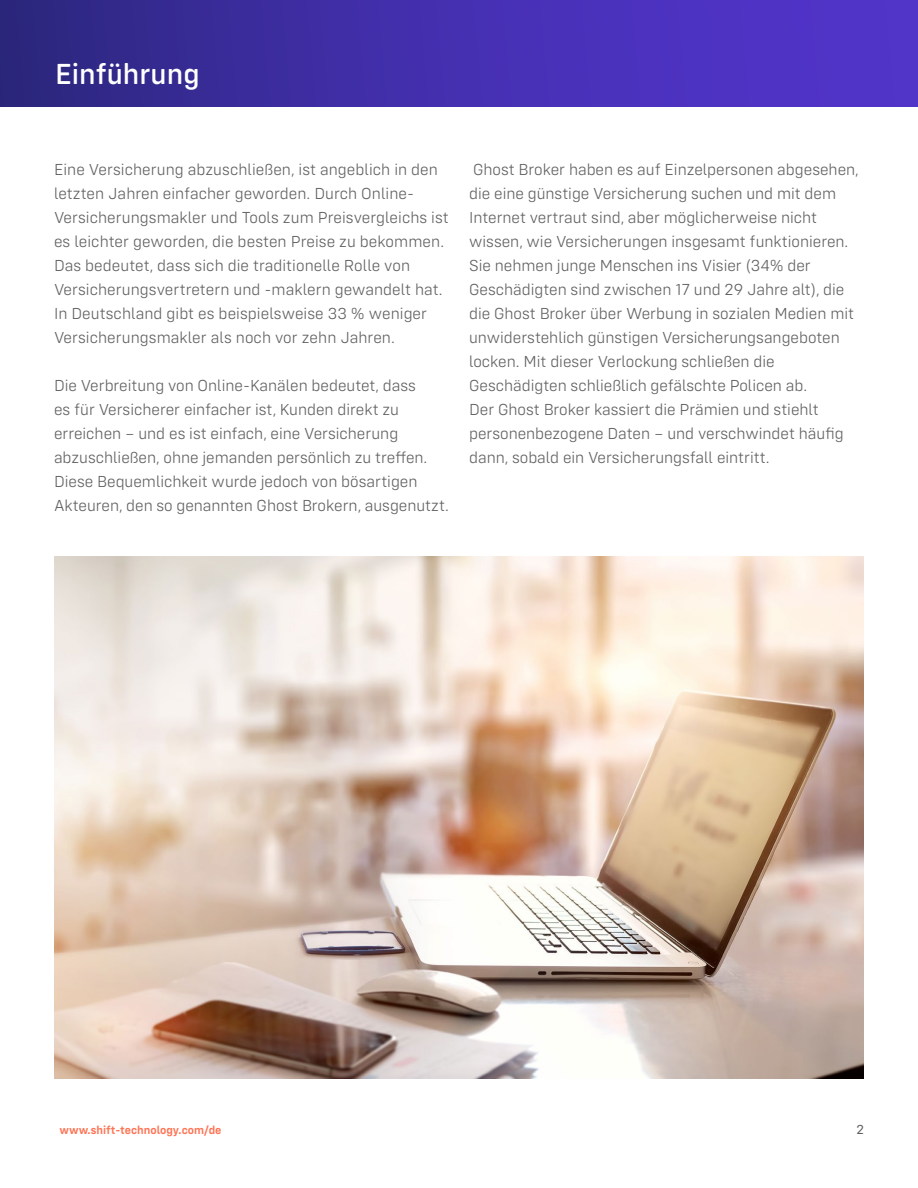
<style>
.page{position:relative;width:918px;height:1188px;background:#fff}
.page>*{position:absolute;margin:0;border:0;box-sizing:border-box;transform-origin:0 0}
.t1{font:500 30px "Config Rounded";color:#fff}
.t2{font:300 16.5px/24px "Config Rounded";color:#616161}
.t3{font:13.5px "Config Rounded";color:#616162}
.t4{font:600 12px "Config Rounded";color:#ff7353}
</style>
<div class="page">
<div style="left:0;top:0;width:918px;height:107px;background:linear-gradient(to right,#2f2884,#5636d3)"></div>
<img style="left:54px;top:556px;width:810px;height:522px">
<h1 class="t1" style="left:55px;top:56px;width:146px">Einführung</h1>
<p class="t2" style="left:54px;top:157px;width:396px">Eine Versicherung abzuschließen, ist angeblich in den letzten Jahren einfacher geworden. Durch Online-Versicherungsmakler und Tools zum Preisvergleichs ist es leichter geworden, die besten Preise zu bekommen.<br>Das bedeutet, dass sich die traditionelle Rolle von Versicherungsvertretern und -maklern gewandelt hat.<br>In Deutschland gibt es beispielsweise 33 % weniger Versicherungsmakler als noch vor zehn Jahren.</p>
<p class="t2" style="left:54px;top:373px;width:396px">Die Verbreitung von Online-Kanälen bedeutet, dass<br>es für Versicherer einfacher ist, Kunden direkt zu erreichen – und es ist einfach, eine Versicherung abzuschließen, ohne jemanden persönlich zu treffen.<br>Diese Bequemlichkeit wurde jedoch von bösartigen Akteuren, den so genannten Ghost Brokern, ausgenutzt.</p>
<p class="t2" style="left:469px;top:157px;width:391px">Ghost Broker haben es auf Einzelpersonen abgesehen, die eine günstige Versicherung suchen und mit dem Internet vertraut sind, aber möglicherweise nicht wissen, wie Versicherungen insgesamt funktionieren.<br>Sie nehmen junge Menschen ins Visier (34% der Geschädigten sind zwischen 17 und 29 Jahre alt), die die Ghost Broker über Werbung in sozialen Medien mit unwiderstehlich günstigen Versicherungsangeboten locken. Mit dieser Verlockung schließen die Geschädigten schließlich gefälschte Policen ab.<br>Der Ghost Broker kassiert die Prämien und stiehlt personenbezogene Daten – und verschwindet häufig dann, sobald ein Versicherungsfall eintritt.</p>
<p class="t4" style="left:59px;top:1123px;width:164px">www.shift-technology.com/de</p>
<p class="t3" style="left:856px;top:1121px;width:9px">2</p>
</div>
